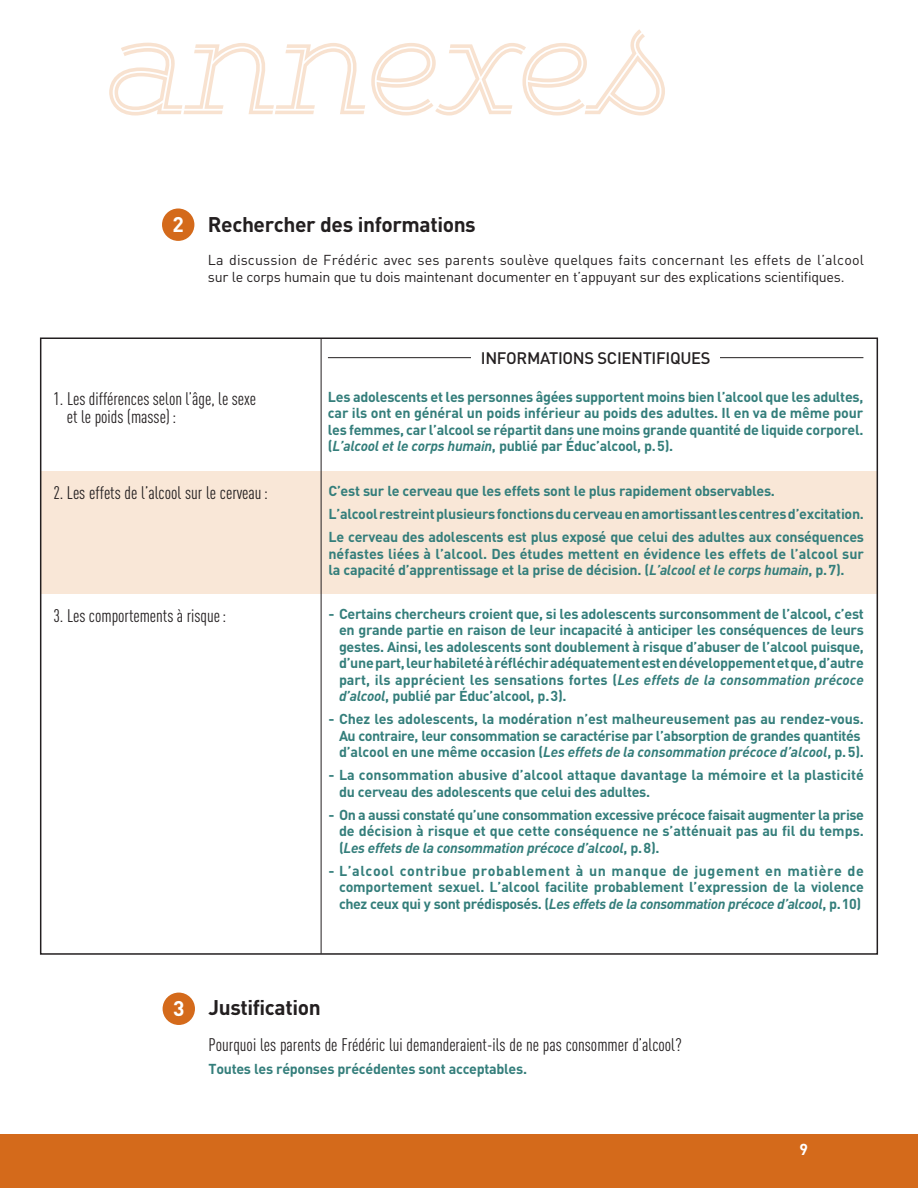
<style>
.page{position:relative;width:918px;height:1188px;background:#fff}
.page>*{position:absolute;margin:0;border:0;box-sizing:border-box;transform-origin:0 0}
.t1{font:300 131.25px "Gist";letter-spacing:-.02em;color:#f8e2d0}
.t2{font:700 21px "FFDIN Pro";letter-spacing:-.02em;color:#231f20}
.t3{font:700 21px "FFDIN Pro";color:#fff}
.t4{font:18px/18px "FFDIN Pro Cond";color:#231f20}
.t5{font:500 16.5px "FFDIN Pro";letter-spacing:-.02em;color:#231f20}
.t6{font:700 15.75px "FFDIN Pro";color:#fff}
.t7{font:700 14.25px/16.5px "FFDIN Pro";letter-spacing:-.02em;color:#347e7b;text-align:justify}
.t8{font:700 14.25px/16.5px "FFDIN Pro";color:#347e7b}
.t9{font:14.25px/16.5px "FFDIN Pro";letter-spacing:-.02em;color:#231f20}
.s1{font-style:italic}
</style>
<div class="page">
<div style="left:0;top:1134px;width:918px;height:54px;background:#d46a1b"></div>
<div style="left:162px;top:209px;width:32px;height:32px;background:#d46a1b;border-radius:50%"></div>
<div style="left:163px;top:993px;width:32px;height:32px;background:#d46a1b;border-radius:50%"></div>
<hr style="left:328px;top:357px;width:535px;height:1px;background:#231f20">
<div style="left:471px;top:351px;width:249px;height:19px;background:#fff"></div>
<div style="left:41px;top:472px;width:836px;height:122px;background:#f9e7d7"></div>
<hr style="left:321px;top:338px;width:1px;height:616px;background:#231f20">
<h1 class="t1" style="left:108px;top:-27px;width:568px">annexes</h1>
<h2 class="t3" style="left:173px;top:207px;width:13px">2</h2>
<h2 class="t2" style="left:208px;top:207px;width:269px">Rechercher des informations</h2>
<p class="t9" style="left:208px;top:250px;width:658px">La discussion de Frédéric avec ses parents soulève quelques faits concernant les effets de l’alcool sur le corps humain que tu dois maintenant documenter en t’appuyant sur des explications scientifiques.</p>
<p class="t5" style="left:481px;top:344px;width:231px">INFORMATIONS SCIENTIFIQUES</p>
<p class="t4" style="left:67px;top:388px;width:191px;text-indent:-14px">1. Les différences selon l’âge, le sexe et le poids (masse) :</p>
<p class="t7" style="left:328px;top:386px;width:537px">Les adolescents et les personnes âgées supportent moins bien l’alcool que les adultes, car ils ont en général un poids inférieur au poids des adultes. Il en va de même pour les femmes, car l’alcool se répartit dans une moins grande quantité de liquide corporel. (<span class="s1">L’alcool et le corps humain</span>, publié par Éduc’alcool, p.5).</p>
<p class="t4" style="left:53px;top:482px;width:216px">2. Les effets de l’alcool sur le cerveau:</p>
<p class="t7" style="left:328px;top:478px;width:537px;line-height:23px;text-align:left">C’est sur le cerveau que les effets sont le plus rapidement observables.<br>L’alcool restreint plusieurs fonctions du cerveau en amortissant les centres d’excitation.<br>Le cerveau des adolescents est plus exposé que celui des adultes aux conséquences</p>
<p class="t8" style="left:328px;top:543px;width:537px">néfastes liées à l’alcool. Des études mettent en évidence les effets de l’alcool sur la capacité d’apprentissage et la prise de décision. (<span class="s1">L’alcool et le corps humain</span>, p.7).</p>
<p class="t7" style="left:339px;top:604px;width:526px;text-indent:-11px">- Certains chercheurs croient que, si les adolescents surconsomment de l’alcool, c’est en grande partie en raison de leur incapacité à anticiper les conséquences de leurs gestes. Ainsi, les adolescents sont doublement à risque d’abuser de l’alcool puisque, d’une part, leur habileté à réfléchir adéquatement est en développement et que, d’autre part, ils apprécient les sensations fortes (<span class="s1">Les effets de la consommation précoce d’alcool</span>, publié par Éduc’alcool, p.3).</p>
<p class="t7" style="left:339px;top:709px;width:527px;text-align:left;text-indent:-11px">- Chez les adolescents, la modération n’est malheureusement pas au rendez-vous.<br>Au contraire, leur consommation se caractérise par l’absorption de grandes quantités d’alcool en une même occasion (<span class="s1">Les effets de la consommation précoce d’alcool</span>, p.5).</p>
<p class="t8" style="left:339px;top:765px;width:527px;text-indent:-11px">- La consommation abusive d’alcool attaque davantage la mémoire et la plasticité du cerveau des adolescents que celui des adultes.</p>
<p class="t7" style="left:339px;top:804px;width:527px;text-indent:-11px">- On a aussi constaté qu’une consommation excessive précoce faisait augmenter la prise de décision à risque et que cette conséquence ne s’atténuait pas au fil du temps. (<span class="s1">Les effets de la consommation précoce d’alcool</span>, p.8).</p>
<p class="t7" style="left:339px;top:860px;width:527px;text-indent:-11px">- L’alcool contribue probablement à un manque de jugement en matière de comportement sexuel. L’alcool facilite probablement l’expression de la violence chez ceux qui y sont prédisposés. (<span class="s1">Les effets de la consommation précoce d’alcool</span>, p.10)</p>
<p class="t4" style="left:53px;top:605px;width:174px">3. Les comportements à risque:</p>
<h2 class="t3" style="left:173px;top:991px;width:13px">3</h2>
<h2 class="t2" style="left:209px;top:990px;width:114px">Justification</h2>
<p class="t4" style="left:209px;top:1034px;width:475px">Pourquoi les parents de Frédéric lui demanderaient-ils de ne pas consommer d’alcool?</p>
<p class="t7" style="left:209px;top:1059px;width:320px">Toutes les réponses précédentes sont acceptables.</p>
<p class="t6" style="left:799px;top:1136px;width:10px">9</p>
</div>
